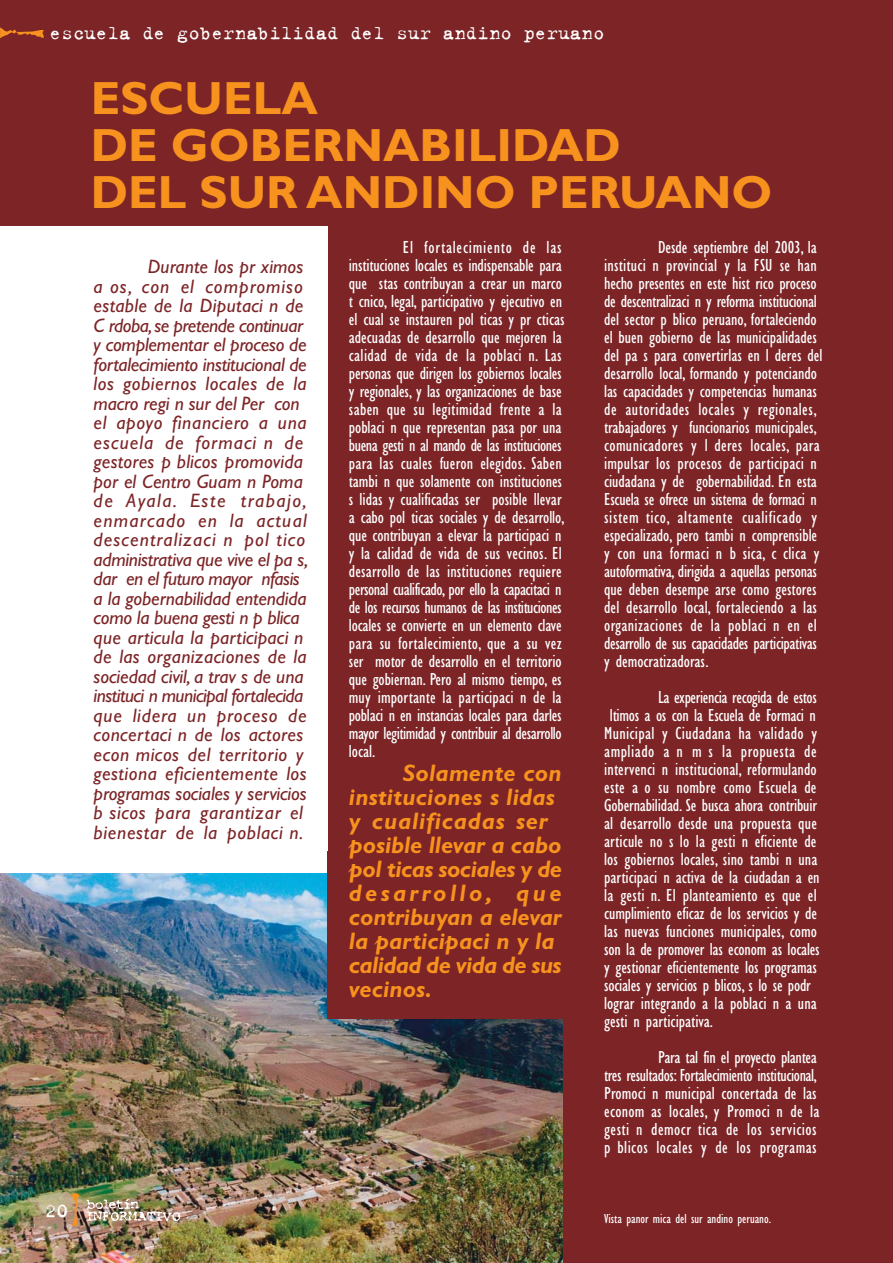
<style>
.page{position:relative;width:893px;height:1263px;background:#fff}
.page>*{position:absolute;margin:0;border:0;box-sizing:border-box;transform-origin:0 0}
.t1{font:700 46.65px/46.7px "Gill Sans";color:#f7921e}
.t2{font:italic 700 24px/24px "Gill Sans";color:#f7921e}
.t3{font:21px "Trixie Text";color:#fff}
.t4{font:italic 19.5px/19.5px "Gill Sans";letter-spacing:.01em;color:#7c2426}
.t5{font:condensed 18px/18px "Gill Sans";letter-spacing:-.005em;color:#fff}
.t6{font:condensed 18px "Gill Sans";letter-spacing:.015em;color:#fff}
.t7{font:condensed 18px "Gill Sans";letter-spacing:.03em;color:#fff}
.t8{font:condensed 13.5px "Gill Sans";color:#fff}
</style>
<div class="page">
<div style="left:0;top:0;width:892px;height:1263px;background:#7c2426"></div>
<svg style="left:0;top:27px;width:44px;height:11px"></svg>
<div style="left:0;top:226px;width:328px;height:700px;background:#fff"></div>
<img style="left:0;top:873px;width:563px;height:390px">
<div style="left:328px;top:851px;width:248px;height:168px;background:#7c2426"></div>
<img style="left:86px;top:1199px;width:94px;height:22px">
<svg style="left:72px;top:1193px;width:7px;height:33px"></svg>
<p class="t3" style="left:50px;top:19px;width:556px">escuela de gobernabilidad del sur andino peruano</p>
<h1 class="t1" style="left:91px;top:81px;width:683px">ESCUELA<br>DE GOBERNABILIDAD<br>DEL SUR ANDINO PERUANO</h1>
<p class="t4" style="left:94px;top:259px;width:216px;text-indent:54px">Durante los pr ximos a os, con el compromiso estable de la Diputaci n de<br>C rdoba, se pretende continuar y complementar el proceso de fortalecimiento institucional de los gobiernos locales de la macro regi n sur del Per con el apoyo financiero a una escuela de formaci n de gestores p blicos promovida por el Centro Guam n Poma de Ayala. Este trabajo, enmarcado en la actual descentralizaci n pol tico administrativa que vive el pa s, dar en el futuro mayor nfasis a la gobernabilidad entendida como la buena gesti n p blica que articula la participaci n de las organizaciones de la sociedad civil, a trav s de una instituci n municipal fortalecida que lidera un proceso de concertaci n de los actores econ micos del territorio y gestiona eficientemente los programas sociales y servicios b sicos para garantizar el bienestar de la poblaci n.</p>
<p class="t3" style="left:45px;top:1198px;width:25px">20</p>
<p class="t5" style="left:349px;top:240px;width:217px;text-indent:54px">El fortalecimiento de las instituciones locales es indispensable para que stas contribuyan a crear un marco t cnico, legal, participativo y ejecutivo en el cual se instauren pol ticas y pr cticas adecuadas de desarrollo que mejoren la calidad de vida de la poblaci n. Las personas que dirigen los gobiernos locales y regionales, y las organizaciones de base saben que su legitimidad frente a la poblaci n que representan pasa por una buena gesti n al mando de las instituciones para las cuales fueron elegidos. Saben tambi n que solamente con instituciones s lidas y cualificadas ser posible llevar a cabo pol ticas sociales y de desarrollo, que contribuyan a elevar la participaci n y la calidad de vida de sus vecinos. El desarrollo de las instituciones requiere personal cualificado, por ello la capacitaci n de los recursos humanos de las instituciones locales se convierte en un elemento clave para su fortalecimiento, que a su vez ser motor de desarrollo en el territorio que gobiernan. Pero al mismo tiempo, es muy importante la participaci n de la poblaci n en instancias locales para darles mayor legitimidad y contribuir al desarrollo local.</p>
<h2 class="t2" style="left:349px;top:764px;width:215px;text-indent:54px">Solamente con instituciones s lidas y cualificadas ser posible llevar a cabo pol ticas sociales y de desarrollo, que contribuyan a elevar la participaci n y la calidad de vida de sus vecinos.</h2>
<p class="t5" style="left:604px;top:240px;width:220px;text-indent:54px">Desde septiembre del 2003, la instituci n provincial y la FSU se han hecho presentes en este hist rico proceso de descentralizaci n y reforma institucional del sector p blico peruano, fortaleciendo el buen gobierno de las municipalidades del pa s para convertirlas en l deres del desarrollo local, formando y potenciando las capacidades y competencias humanas de autoridades locales y regionales, trabajadores y funcionarios municipales, comunicadores y l deres locales, para impulsar los procesos de participaci n ciudadana y de gobernabilidad. En esta Escuela se ofrece un sistema de formaci n sistem tico, altamente cualificado y especializado, pero tambi n comprensible y con una formaci n b sica, c clica y autoformativa, dirigida a aquellas personas que deben desempe arse como gestores del desarrollo local, fortaleciendo a las organizaciones de la poblaci n en el desarrollo de sus capacidades participativas y democratizadoras.</p>
<p class="t5" style="left:658px;top:690px;width:160px">La experiencia recogida de estos</p>
<p class="t5" style="left:610px;top:708px;width:208px">ltimos a os con la Escuela de Formaci n</p>
<p class="t6" style="left:604px;top:727px;width:214px">Municipal y Ciudadana ha validado y</p>
<p class="t7" style="left:604px;top:745px;width:214px">ampliado a n m s la propuesta de</p>
<p class="t5" style="left:604px;top:762px;width:214px">intervenci n institucional, reformulando</p>
<p class="t5" style="left:604px;top:780px;width:214px">este a o su nombre como Escuela de</p>
<p class="t5" style="left:604px;top:798px;width:214px">Gobernabilidad. Se busca ahora contribuir</p>
<p class="t5" style="left:604px;top:816px;width:214px">al desarrollo desde una propuesta que</p>
<p class="t5" style="left:604px;top:834px;width:214px">articule no s lo la gesti n eficiente de</p>
<p class="t5" style="left:604px;top:852px;width:215px">los gobiernos locales, sino tambi n una</p>
<p class="t5" style="left:604px;top:870px;width:217px">participaci n activa de la ciudadan a en</p>
<p class="t5" style="left:604px;top:888px;width:214px">la gesti n. El planteamiento es que el</p>
<p class="t5" style="left:604px;top:906px;width:214px">cumplimiento eficaz de los servicios y de</p>
<p class="t5" style="left:604px;top:924px;width:214px">las nuevas funciones municipales, como</p>
<p class="t5" style="left:604px;top:942px;width:217px">son la de promover las econom as locales</p>
<p class="t5" style="left:604px;top:960px;width:214px">y gestionar eficientemente los programas</p>
<p class="t5" style="left:604px;top:978px;width:208px">sociales y servicios p blicos, s lo se podr</p>
<p class="t5" style="left:604px;top:996px;width:214px">lograr integrando a la poblaci n a una</p>
<p class="t5" style="left:604px;top:1014px;width:110px">gesti n participativa.</p>
<p class="t5" style="left:604px;top:1050px;width:217px;text-indent:54px">Para tal fin el proyecto plantea tres resultados: Fortalecimiento institucional, Promoci n municipal concertada de las econom as locales, y Promoci n de la gesti n democr tica de los servicios p blicos locales y de los programas</p>
<p class="t8" style="left:604px;top:1214px;width:168px">Vista panor mica del sur andino peruano.</p>
</div>
